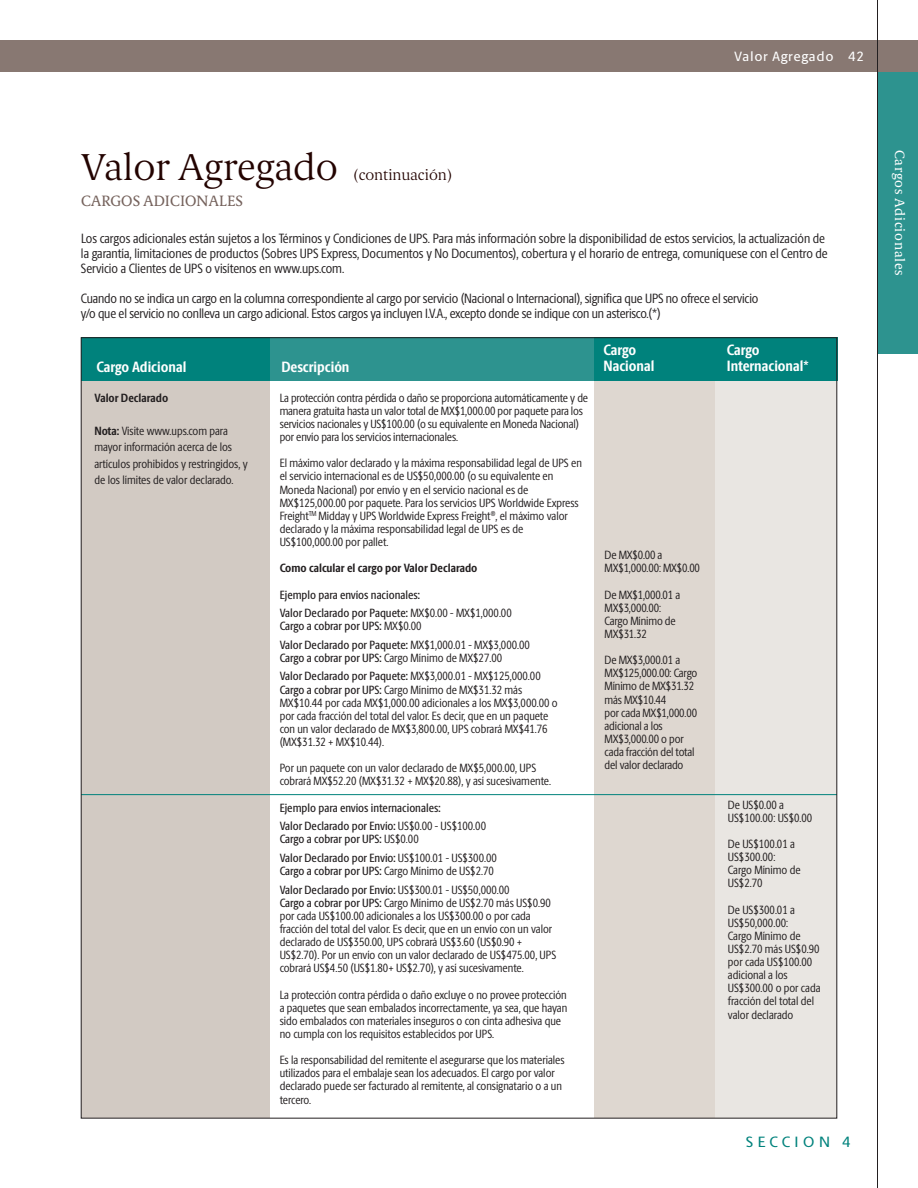
<style>
.page{position:relative;width:918px;height:1188px;background:#fff}
.page>*{position:absolute;margin:0;border:0;box-sizing:border-box;transform-origin:0 0}
.t1{font:200 37.5px "UPS Berlingske Serif Tx";color:#230300}
.t2{font:700 15px/16.5px "UPS Berlingske Sans Cn";color:#fff}
.t3{font:15px "UPS Berlingske Serif Tx";color:#75625c}
.t4{font:200 15px "UPS Berlingske Serif Tx";color:#230300}
.t5{font:500 15px "UPS Berlingske Sans";letter-spacing:.29em;color:#00827c}
.t6{font:13.5px/15px "UPS Berlingske Sans Cn";letter-spacing:-.01em;color:#231f20}
.t7{font:13.5px "UPS Berlingske Serif Tx";letter-spacing:.05em;color:#fff}
.t8{font:500 13.5px "UPS Berlingske Sans";letter-spacing:.045em;color:#fff}
.t9{font:12px/13.2px "UPS Berlingske Sans Cn";color:#231f20}
.t10{font:500 12px/18.5px "UPS Berlingske Sans Cn";color:#231f20}
.t11{font:700 12px "UPS Berlingske Sans Cn";color:#231f20}
.s1{font-weight:700}
.s2{font-weight:400}
.s3{font-weight:500}
</style>
<div class="page">
<div style="left:594px;top:380px;width:122px;height:738px;background:#ded7d0"></div>
<div style="left:716px;top:380px;width:121px;height:738px;background:#e9e6e2"></div>
<div style="left:81px;top:380px;width:189px;height:738px;background:#d2cac3"></div>
<hr style="left:81px;top:794px;width:756px;height:1px;background:#00827c">
<div style="left:81px;top:338px;width:189px;height:43px;background:#00827c"></div>
<div style="left:270px;top:338px;width:324px;height:43px;background:#2d938f"></div>
<div style="left:594px;top:338px;width:243px;height:43px;background:#00827c"></div>
<div style="left:0;top:40px;width:918px;height:32px;background:#887872"></div>
<div style="left:877px;top:72px;width:41px;height:281px;background:#2d938f"></div>
<hr style="left:877px;top:0;width:1px;height:1188px;background:#231f20">
<p class="t8" style="left:734px;top:52px;width:131px">Valor Agregado 42</p>
<h1 class="t1" style="left:81px;top:141px;width:258px">Valor Agregado</h1>
<p class="t3" style="left:81px;top:190px;width:164px">CARGOS ADICIONALES</p>
<p class="t4" style="left:353px;top:164px;width:101px">(continuación)</p>
<p class="t6" style="left:81px;top:232px;width:748px">Los cargos adicionales están sujetos a los Términos y Condiciones de UPS. Para más información sobre la disponibilidad de estos servicios, la actualización de la garantía, limitaciones de productos (Sobres UPS Express, Documentos y No Documentos), cobertura y el horario de entrega, comuníquese con el Centro de<br>Servicio a Clientes de UPS o visítenos en www.ups.com.</p>
<p class="t6" style="left:81px;top:292px;width:679px">Cuando no se indica un cargo en la columna correspondiente al cargo por servicio (Nacional o Internacional), significa que UPS no ofrece el servicio y/o que el servicio no conlleva un cargo adicional. Estos cargos ya incluyen I.V.A., excepto donde se indique con un asterisco.(*)</p>
<p class="t2" style="left:96px;top:358px;width:91px">Cargo Adicional</p>
<p class="t2" style="left:281px;top:358px;width:70px">Descripción</p>
<p class="t11" style="left:94px;top:389px;width:75px">Valor Declarado</p>
<p class="t9" style="left:94px;top:424px;width:155px;line-height:16.5px"><span class="s1">Nota:</span> Visite www.ups.com para mayor información acerca de los artículos prohibidos y restringidos, y de los límites de valor declarado.</p>
<p class="t9" style="left:280px;top:392px;width:310px">La protección contra pérdida o daño se proporciona automáticamente y de manera gratuita hasta un valor total de MX$1,000.00 por paquete para los servicios nacionales y US$100.00 (o su equivalente en Moneda Nacional) por envío para los servicios internacionales.</p>
<p class="t9" style="left:280px;top:458px;width:304px">El máximo valor declarado y la máxima responsabilidad legal de UPS en el servicio internacional es de US$50,000.00 (o su equivalente en Moneda Nacional) por envío y en el servicio nacional es de MX$125,000.00 por paquete. Para los servicios UPS Worldwide Express Freight<sup>TM</sup> Midday y UPS Worldwide Express Freight<sup>®</sup>, el máximo valor declarado y la máxima responsabilidad legal de UPS es de US$100,000.00 por pallet.</p>
<p class="t11" style="left:280px;top:559px;width:199px">Como calcular el cargo por Valor Declarado</p>
<p class="t10" style="left:280px;top:585px;width:234px">Ejemplo para envíos nacionales:<br>Valor Declarado por Paquete: <span class="s2">MX$0.00 - MX$1,000.00</span></p>
<p class="t10" style="left:280px;top:617px;width:252px">Cargo a cobrar por UPS: <span class="s2">MX$0.00<br></span>Valor Declarado por Paquete: <span class="s2">MX$1,000.01 - MX$3,000.00</span></p>
<p class="t9" style="left:280px;top:650px;width:263px;line-height:18.6px"><span class="s3">Cargo a cobrar por UPS:</span> Cargo Mínimo de MX$27.00<br><span class="s3">Valor Declarado por Paquete:</span> MX$3,000.01 - MX$125,000.00</p>
<p class="t9" style="left:280px;top:684px;width:280px"><span class="s3">Cargo a cobrar por UPS:</span> Cargo Mínimo de MX$31.32 más MX$10.44 por cada MX$1,000.00 adicionales a los MX$3,000.00 o por cada fracción del total del valor. Es decir, que en un paquete con un valor declarado de MX$3,800.00, UPS cobrará MX$41.76 (MX$31.32 + MX$10.44).</p>
<p class="t9" style="left:280px;top:763px;width:273px">Por un paquete con un valor declarado de MX$5,000.00, UPS cobrará MX$52.20 (MX$31.32 + MX$20.88), y así sucesivamente.</p>
<p class="t10" style="left:280px;top:798px;width:208px">Ejemplo para envíos internacionales:<br>Valor Declarado por Envío: <span class="s2">US$0.00 - US$100.00</span></p>
<p class="t10" style="left:280px;top:830px;width:219px">Cargo a cobrar por UPS: <span class="s2">US$0.00<br></span>Valor Declarado por Envío: <span class="s2">US$100.01 - US$300.00</span></p>
<p class="t10" style="left:280px;top:861px;width:231px">Cargo a cobrar por UPS: <span class="s2">Cargo Mínimo de US$2.70<br></span>Valor Declarado por Envío: <span class="s2">US$300.01 - US$50,000.00</span></p>
<p class="t9" style="left:280px;top:897px;width:278px"><span class="s3">Cargo a cobrar por UPS:</span> Cargo Mínimo de US$2.70 más US$0.90 por cada US$100.00 adicionales a los US$300.00 o por cada fracción del total del valor. Es decir, que en un envío con un valor declarado de US$350.00, UPS cobrará US$3.60 (US$0.90 + US$2.70). Por un envío con un valor declarado de US$475.00, UPS cobrará US$4.50 (US$1.80+ US$2.70), y así sucesivamente.</p>
<p class="t9" style="left:280px;top:989px;width:289px">La protección contra pérdida o daño excluye o no provee protección a paquetes que sean embalados incorrectamente, ya sea, que hayan sido embalados con materiales inseguros o con cinta adhesiva que no cumpla con los requisitos establecidos por UPS.</p>
<p class="t9" style="left:280px;top:1055px;width:287px">Es la responsabilidad del remitente el asegurarse que los materiales utilizados para el embalaje sean los adecuados. El cargo por valor declarado puede ser facturado al remitente, al consignatario o a un tercero.</p>
<p class="t2" style="left:603px;top:341px;width:52px">Cargo<br>Nacional</p>
<p class="t9" style="left:605px;top:550px;width:97px">De MX$0.00 a<br>MX$1,000.00: MX$0.00</p>
<p class="t9" style="left:605px;top:589px;width:77px">De MX$1,000.01 a<br>MX$3,000.00:<br>Cargo Mínimo de<br>MX$31.32</p>
<p class="t9" style="left:605px;top:655px;width:94px">De MX$3,000.01 a<br>MX$125,000.00: Cargo<br>Mínimo de MX$31.32 más MX$10.44<br>por cada MX$1,000.00 adicional a los<br>MX$3,000.00 o por cada fracción del total del valor declarado</p>
<p class="t2" style="left:727px;top:341px;width:83px">Cargo<br>Internacional*</p>
<p class="t9" style="left:728px;top:799px;width:86px">De US$0.00 a<br>US$100.00: US$0.00</p>
<p class="t9" style="left:728px;top:839px;width:74px">De US$100.01 a<br>US$300.00:<br>Cargo Mínimo de<br>US$2.70</p>
<p class="t9" style="left:728px;top:904px;width:94px">De US$300.01 a<br>US$50,000.00:<br>Cargo Mínimo de<br>US$2.70 más US$0.90 por cada US$100.00 adicional a los<br>US$300.00 o por cada fracción del total del valor declarado</p>
<p class="t5" style="left:746px;top:1137px;width:106px">SECCION 4</p>
<p class="t7" style="left:909px;top:150px;width:127px;rotate:90deg">Cargos Adicionales</p>
</div>
